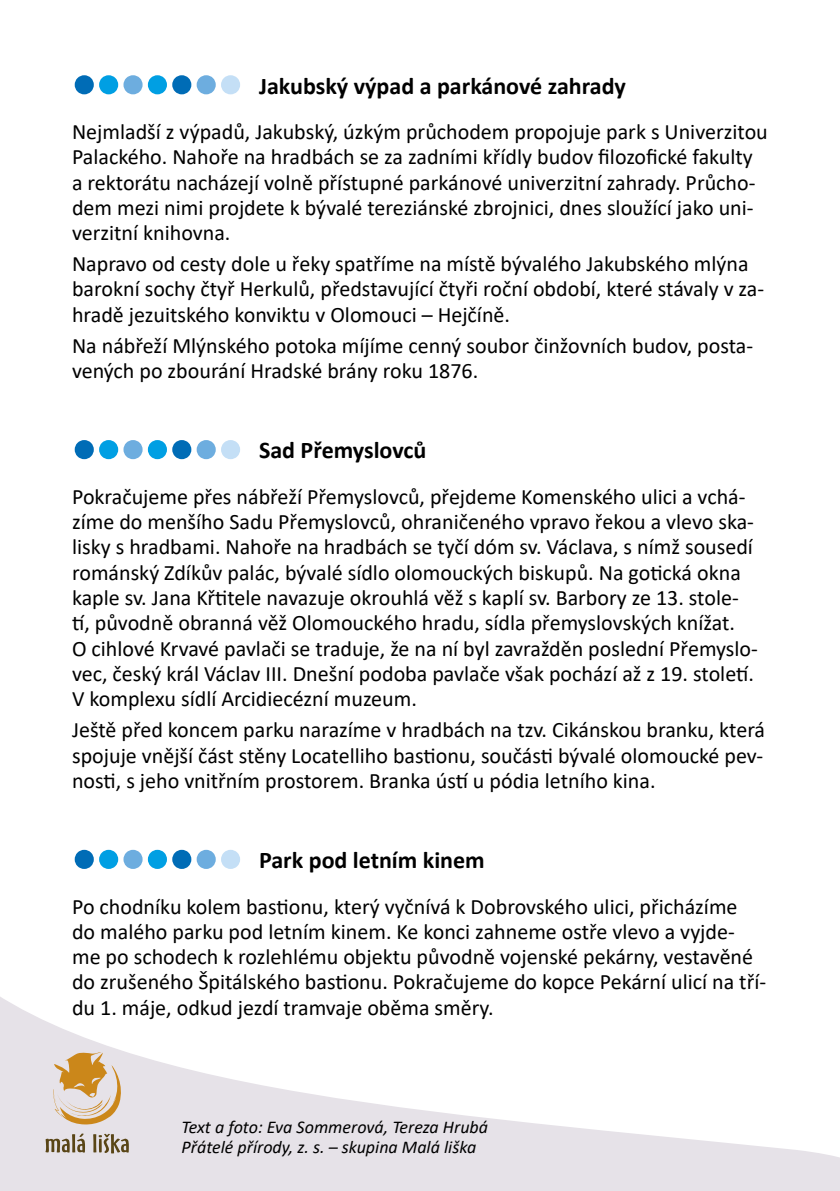
<style>
.page{position:relative;width:840px;height:1191px;background:#fff}
.page>*{position:absolute;margin:0;border:0;box-sizing:border-box;transform-origin:0 0}
.t1{font:800 60px "Gill Sans";color:#006cb6}
.t2{font:700 24px "Calibri";color:#000}
.t3{font:22px/25.2px "Calibri";color:#000}
.t4{font:italic 18px/20.8px "Calibri";color:#000}
.s1{color:#009fe3}
.s2{color:#6daddf}
.s3{color:#c4dff6}
</style>
<div class="page">
<svg style="left:0;top:997px;width:839px;height:194px"></svg>
<svg style="left:53px;top:1052px;width:72px;height:72px;background:#dcc09c"></svg>
<svg style="left:45px;top:1133px;width:40px;height:19px"></svg>
<svg style="left:93px;top:1133px;width:36px;height:20px"></svg>
<h1 class="t1" style="left:72px;top:34px;width:172px">.<span class="s1">.</span><span class="s2">.</span><span class="s1">.</span>.<span class="s2">.</span><span class="s3">.</span></h1>
<p class="t2" style="left:259px;top:69px;width:368px">Jakubský výpad a parkánové zahrady</p>
<p class="t3" style="left:72px;top:118px;width:696px">Nejmladší z výpadů, Jakubský, úzkým průchodem propojuje park s Univerzitou Palackého. Nahoře na hradbách se za zadními křídly budov filozofické fakulty a rektorátu nacházejí volně přístupné parkánové univerzitní zahrady. Průcho&shy;dem mezi nimi projdete k bývalé tereziánské zbrojnici, dnes sloužící jako uni&shy;verzitní knihovna.</p>
<p class="t3" style="left:72px;top:251px;width:693px">Napravo od cesty dole u řeky spatříme na místě bývalého Jakubského mlýna barokní sochy čtyř Herkulů, představující čtyři roční období, které stávaly v za&shy;hradě jezuitského konviktu v Olomouci – Hejčíně.</p>
<p class="t3" style="left:72px;top:332px;width:682px">Na nábřeží Mlýnského potoka míjíme cenný soubor činžovních budov, posta&shy;vených po zbourání Hradské brány roku 1876.</p>
<h1 class="t1" style="left:72px;top:399px;width:172px">.<span class="s1">.</span><span class="s2">.</span><span class="s1">.</span>.<span class="s2">.</span><span class="s3">.</span></h1>
<p class="t2" style="left:259px;top:433px;width:169px">Sad Přemyslovců</p>
<p class="t3" style="left:72px;top:483px;width:687px">Pokračujeme přes nábřeží Přemyslovců, přejdeme Komenského ulici a vchá&shy;zíme do menšího Sadu Přemyslovců, ohraničeného vpravo řekou a vlevo ska&shy;lisky s hradbami. Nahoře na hradbách se tyčí dóm sv. Václava, s nímž sousedí románský Zdíkův palác, bývalé sídlo olomouckých biskupů. Na gotická okna kaple sv. Jana Křtitele navazuje okrouhlá věž s kaplí sv. Barbory ze 13. stole&shy;tí, původně obranná věž Olomouckého hradu, sídla přemyslovských knížat.<br>O cihlové Krvavé pavlači se traduje, že na ní byl zavražděn poslední Přemyslo&shy;vec, český král Václav III. Dnešní podoba pavlače však pochází až z 19. století.<br>V komplexu sídlí Arcidiecézní muzeum.</p>
<p class="t3" style="left:72px;top:716px;width:694px;text-align:justify">Ještě před koncem parku narazíme v hradbách na tzv. Cikánskou branku, která spojuje vnější část stěny Locatelliho bastionu, součásti bývalé olomoucké pev&shy;nosti, s jeho vnitřním prostorem. Branka ústí u pódia letního kina.</p>
<h1 class="t1" style="left:72px;top:808px;width:172px">.<span class="s1">.</span><span class="s2">.</span><span class="s1">.</span>.<span class="s2">.</span><span class="s3">.</span></h1>
<p class="t2" style="left:259px;top:843px;width:227px">Park pod letním kinem</p>
<p class="t3" style="left:72px;top:893px;width:695px">Po chodníku kolem bastionu, který vyčnívá k Dobrovského ulici, přicházíme do malého parku pod letním kinem. Ke konci zahneme ostře vlevo a vyjde&shy;me po schodech k rozlehlému objektu původně vojenské pekárny, vestavěné do zrušeného Špitálského bastionu. Pokračujeme do kopce Pekární ulicí na tří&shy;du 1. máje, odkud jezdí tramvaje oběma směry.</p>
<p class="t4" style="left:181px;top:1115px;width:308px">Text a foto: Eva Sommerová, Tereza Hrubá<br>Přátelé přírody, z. s. – skupina Malá liška</p>
</div>
